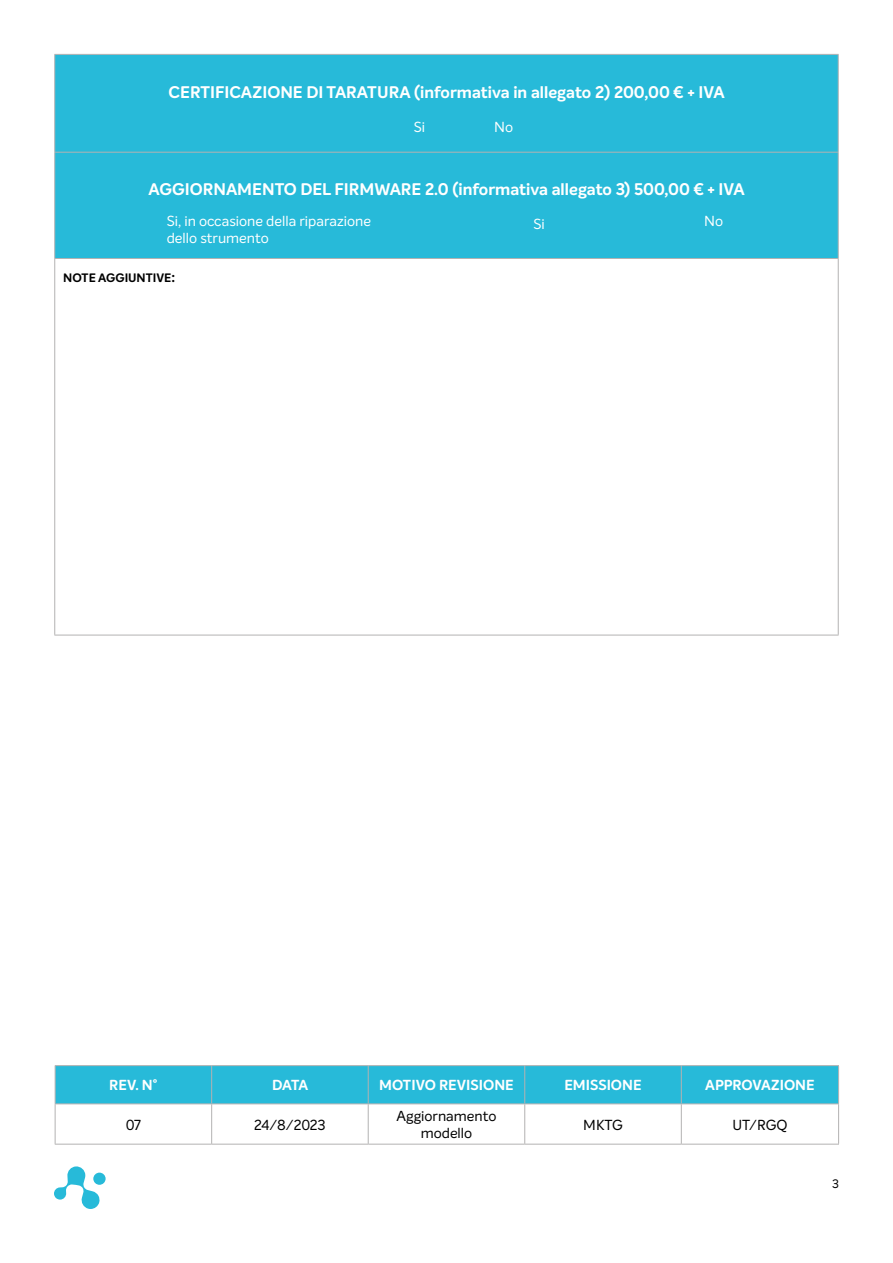
<style>
.page{position:relative;width:893px;height:1263px;background:#fff}
.page>*{position:absolute;margin:0;border:0;box-sizing:border-box;transform-origin:0 0}
.t1{font:700 16.5px "Intelo";color:#fff}
.t2{font:14.25px/17.1px "Intelo";color:#fff}
.t3{font:700 14.25px "Intelo";color:#fff}
.t4{font:14.25px/17.1px "Intelo";color:#000;text-align:center}
.t5{font:700 12px "Intelo";color:#000}
.t6{font:12px "Intelo";color:#000}
.s1{font-size:14.25px}
</style>
<div class="page">
<svg style="left:93px;top:1172px;width:13px;height:13px"></svg>
<svg style="left:54px;top:1166px;width:46px;height:43px"></svg>
<div style="left:56px;top:1066px;width:782px;height:37px;background:#27bad9"></div>
<hr style="left:55px;top:1065px;width:157px;height:1px;background:#b3b2b2">
<hr style="left:55px;top:1066px;width:1px;height:37px;background:#b3b2b2">
<hr style="left:212px;top:1065px;width:156px;height:1px;background:#b3b2b2">
<hr style="left:211px;top:1066px;width:1px;height:37px;background:#b3b2b2">
<hr style="left:368px;top:1065px;width:157px;height:1px;background:#b3b2b2">
<hr style="left:368px;top:1066px;width:1px;height:37px;background:#b3b2b2">
<hr style="left:525px;top:1065px;width:156px;height:1px;background:#b3b2b2">
<hr style="left:524px;top:1066px;width:1px;height:37px;background:#b3b2b2">
<hr style="left:681px;top:1065px;width:158px;height:1px;background:#b3b2b2">
<hr style="left:681px;top:1066px;width:1px;height:37px;background:#b3b2b2">
<hr style="left:838px;top:1066px;width:1px;height:37px;background:#b3b2b2">
<hr style="left:55px;top:1103px;width:157px;height:1px;background:#b3b2b2">
<hr style="left:55px;top:1104px;width:1px;height:40px;background:#b3b2b2">
<hr style="left:212px;top:1103px;width:156px;height:1px;background:#b3b2b2">
<hr style="left:211px;top:1104px;width:1px;height:40px;background:#b3b2b2">
<hr style="left:368px;top:1103px;width:157px;height:1px;background:#b3b2b2">
<hr style="left:368px;top:1104px;width:1px;height:40px;background:#b3b2b2">
<hr style="left:525px;top:1103px;width:156px;height:1px;background:#b3b2b2">
<hr style="left:524px;top:1104px;width:1px;height:40px;background:#b3b2b2">
<hr style="left:681px;top:1103px;width:158px;height:1px;background:#b3b2b2">
<hr style="left:681px;top:1104px;width:1px;height:40px;background:#b3b2b2">
<hr style="left:838px;top:1104px;width:1px;height:40px;background:#b3b2b2">
<hr style="left:55px;top:1144px;width:157px;height:1px;background:#b3b2b2">
<hr style="left:212px;top:1144px;width:156px;height:1px;background:#b3b2b2">
<hr style="left:368px;top:1144px;width:157px;height:1px;background:#b3b2b2">
<hr style="left:525px;top:1144px;width:156px;height:1px;background:#b3b2b2">
<hr style="left:681px;top:1144px;width:158px;height:1px;background:#b3b2b2">
<div style="left:55px;top:55px;width:783px;height:203px;background:#27bad9"></div>
<hr style="left:54px;top:54px;width:785px;height:1px;background:#b3b2b2">
<hr style="left:54px;top:55px;width:1px;height:97px;background:#b3b2b2">
<hr style="left:838px;top:55px;width:1px;height:97px;background:#b3b2b2">
<hr style="left:54px;top:152px;width:785px;height:1px;background:#b3b2b2">
<hr style="left:54px;top:153px;width:1px;height:105px;background:#b3b2b2">
<hr style="left:838px;top:153px;width:1px;height:105px;background:#b3b2b2">
<hr style="left:54px;top:258px;width:785px;height:1px;background:#b3b2b2">
<hr style="left:54px;top:259px;width:1px;height:376px;background:#b3b2b2">
<hr style="left:838px;top:259px;width:1px;height:376px;background:#b3b2b2">
<hr style="left:54px;top:635px;width:785px;height:1px;background:#b3b2b2">
<p class="t1" style="left:169px;top:81px;width:558px">CERTIFICAZIONE DI TARATURA (informativa in allegato 2) 200,00 € + IVA</p>
<p class="t2" style="left:414px;top:118px;width:13px">Si</p>
<p class="t2" style="left:494px;top:118px;width:20px">No</p>
<p class="t1" style="left:148px;top:179px;width:598px">AGGIORNAMENTO DEL FIRMWARE 2.0 (informativa allegato 3) 500,00 € + IVA</p>
<p class="t2" style="left:167px;top:212px;width:206px">Si, in occasione della riparazione dello strumento</p>
<p class="t2" style="left:533px;top:215px;width:13px">Si</p>
<p class="t5" style="left:63px;top:270px;width:114px">NOTE AGGIUNTIVE<span class="s1">:</span></p>
<p class="t2" style="left:704px;top:212px;width:20px">No</p>
<p class="t3" style="left:109px;top:1076px;width:50px">REV. N°</p>
<p class="t3" style="left:272px;top:1076px;width:38px">DATA</p>
<p class="t3" style="left:379px;top:1076px;width:136px">MOTIVO REVISIONE</p>
<p class="t3" style="left:564px;top:1076px;width:79px">EMISSIONE</p>
<p class="t3" style="left:705px;top:1076px;width:111px">APPROVAZIONE</p>
<p class="t4" style="left:126px;top:1116px;width:17px">07</p>
<p class="t4" style="left:254px;top:1116px;width:73px">24/8/2023</p>
<p class="t4" style="left:396px;top:1107px;width:101px">Aggiornamento modello</p>
<p class="t4" style="left:583px;top:1116px;width:41px">MKTG</p>
<p class="t4" style="left:732px;top:1116px;width:57px">UT/RGQ</p>
<p class="t6" style="left:832px;top:1176px;width:8px">3</p>
</div>
